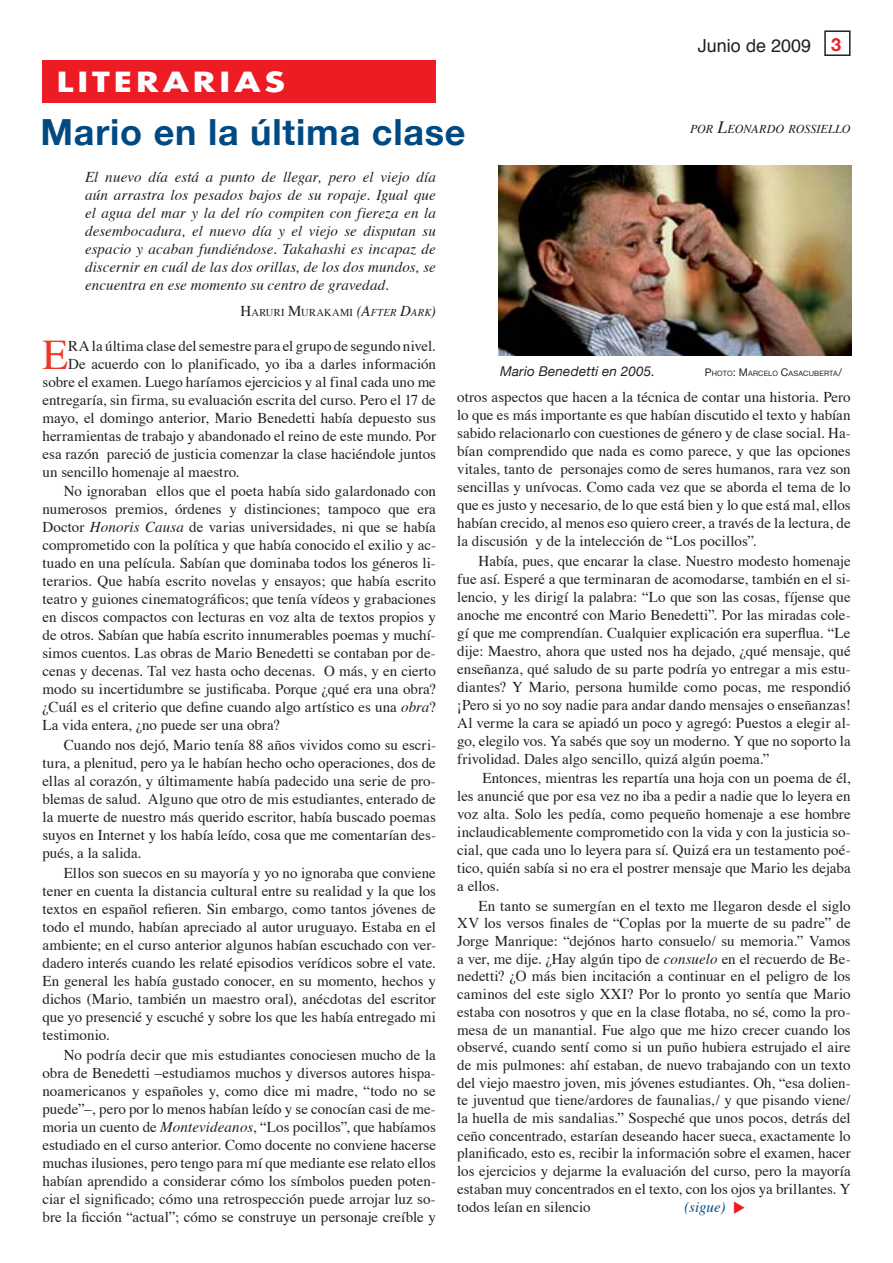
<style>
.page{position:relative;width:893px;height:1263px;background:#fff}
.page>*{position:absolute;margin:0;border:0;box-sizing:border-box;transform-origin:0 0}
.t1{font:42.15px "Times";color:#eb3927}
.t2{font:700 36px "Helvetica Neue";letter-spacing:.02em;color:#004a84}
.t3{font:700 27px "Futura";letter-spacing:.12em;color:#fff;scale:1.23 1}
.t4{font:18px "Helvetica";color:#231f20}
.t5{font:15px/18px "Times";color:#231f20;text-align:justify}
.t6{font:italic 15px/18px "Times";letter-spacing:.005em;color:#231f20;text-align:justify}
.t7{font:italic 15px "Times";color:#004a84}
.t8{font:italic 13.5px "Helvetica Neue";letter-spacing:.015em;color:#231f20}
.t9{font:italic 12.15px "Times";color:#231f20}
.t10{font:10.5px "Times";letter-spacing:.03em;color:#231f20}
.t11{font:7.35px "Helvetica Neue";letter-spacing:.02em;color:#231f20}
.s1{font-size:15px}
.s2{font-style:italic;font-size:15px}
.s3{font-style:italic}
.s4{font-family:"Helvetica Neue";font-weight:700;color:#ed1c24}
.s5{font-size:17.25px}
.s6{font-size:10.5px}
</style>
<div class="page">
<div style="left:824px;top:30px;width:26px;height:26px;border:2px solid #231f20"></div>
<div style="left:43px;top:60px;width:393px;height:43px;background:#ed1c24"></div>
<img style="left:499px;top:165px;width:352px;height:191px">
<h3 class="t3" style="left:57px;top:70px;width:187px">LITERARIAS</h3>
<h2 class="t2" style="left:40px;top:110px;width:427px">Mario en la última clase</h2>
<p class="t6" style="left:85px;top:169px;width:352px">El nuevo día está a punto de llegar, pero el viejo día aún arrastra los pesados bajos de su ropaje. Igual que el agua del mar y la del río compiten con fiereza en la desembocadura, el nuevo día y el viejo se disputan su espacio y acaban fundiéndose. Takahashi es incapaz de discernir en cuál de las dos orillas, de los dos mundos, se encuentra en ese momento su centro de gravedad.</p>
<p class="t10" style="left:240px;top:308px;width:197px"><span class="s1">H</span>ARURI <span class="s1">M</span>URAKAMI <span class="s2">(A</span><span class="s3">FTER</span> <span class="s2">D</span><span class="s3">ARK</span><span class="s2">)</span></p>
<p class="t4" style="left:698px;top:38px;width:145px">Junio de 2009 <span class="s4">3</span></p>
<p class="t9" style="left:690px;top:124px;width:162px">POR <span class="s5">L</span>EONARDO ROSSIELLO</p>
<h1 class="t1" style="left:43px;top:337px;width:27px">E</h1>
<p class="t5" style="left:68px;top:338px;width:369px">RA la última clase del semestre para el grupo de segundo nivel.</p>
<p class="t5" style="left:68px;top:356px;width:369px">De acuerdo con lo planificado, yo iba a darles información</p>
<p class="t5" style="left:43px;top:374px;width:395px">sobre el examen. Luego haríamos ejercicios y al final cada uno me</p>
<p class="t5" style="left:43px;top:392px;width:395px">entregaría, sin firma, su evaluación escrita del curso. Pero el 17 de</p>
<p class="t5" style="left:43px;top:410px;width:395px">mayo, el domingo anterior, Mario Benedetti había depuesto sus</p>
<p class="t5" style="left:43px;top:428px;width:395px">herramientas de trabajo y abandonado el reino de este mundo. Por</p>
<p class="t5" style="left:43px;top:446px;width:395px">esa razón pareció de justicia comenzar la clase haciéndole juntos</p>
<p class="t5" style="left:43px;top:464px;width:199px">un sencillo homenaje al maestro.</p>
<p class="t5" style="left:43px;top:484px;width:395px;text-indent:21px">No ignoraban ellos que el poeta había sido galardonado con numerosos premios, órdenes y distinciones; tampoco que era Doctor <span class="s3">Honoris Causa</span> de varias universidades, ni que se había comprometido con la política y que había conocido el exilio y ac&shy;tuado en una película. Sabían que dominaba todos los géneros li&shy;terarios. Que había escrito novelas y ensayos; que había escrito teatro y guiones cinematográficos; que tenía vídeos y grabaciones en discos compactos con lecturas en voz alta de textos propios y de otros. Sabían que había escrito innumerables poemas y muchí&shy;simos cuentos. Las obras de Mario Benedetti se contaban por de&shy;cenas y decenas. Tal vez hasta ocho decenas. O más, y en cierto modo su incertidumbre se justificaba. Porque ¿qué era una obra? ¿Cuál es el criterio que define cuando algo artístico es una <span class="s3">obra</span>?<br>La vida entera, ¿no puede ser una obra?</p>
<p class="t5" style="left:43px;top:737px;width:395px;text-indent:21px">Cuando nos dejó, Mario tenía 88 años vividos como su escri&shy;tura, a plenitud, pero ya le habían hecho ocho operaciones, dos de ellas al corazón, y últimamente había padecido una serie de pro&shy;blemas de salud. Alguno que otro de mis estudiantes, enterado de la muerte de nuestro más querido escritor, había buscado poemas suyos en Internet y los había leído, cosa que me comentarían des&shy;pués, a la salida.</p>
<p class="t5" style="left:43px;top:865px;width:395px;text-indent:21px">Ellos son suecos en su mayoría y yo no ignoraba que conviene tener en cuenta la distancia cultural entre su realidad y la que los textos en español refieren. Sin embargo, como tantos jóvenes de todo el mundo, habían apreciado al autor uruguayo. Estaba en el ambiente; en el curso anterior algunos habían escuchado con ver&shy;dadero interés cuando les relaté episodios verídicos sobre el vate.<br>En general les había gustado conocer, en su momento, hechos y dichos (Mario, también un maestro oral), anécdotas del escritor que yo presencié y escuché y sobre los que les había entregado mi testimonio.</p>
<p class="t5" style="left:43px;top:1047px;width:395px;text-indent:21px">No podría decir que mis estudiantes conociesen mucho de la obra de Benedetti –estudiamos muchos y diversos autores hispa&shy;noamericanos y españoles y, como dice mi madre, “todo no se puede” –, pero por lo menos habían leído y se conocían casi de me&shy;moria un cuento de <span class="s3">Montevideanos</span>, “Los pocillos”, que habíamos estudiado en el curso anterior. Como docente no conviene hacerse muchas ilusiones, pero tengo para mí que mediante ese relato ellos habían aprendido a considerar cómo los símbolos pueden poten&shy;ciar el significado; cómo una retrospección puede arrojar luz so&shy;bre la ficción “actual”; cómo se construye un personaje creíble y</p>
<p class="t8" style="left:500px;top:363px;width:157px">Mario Benedetti en 2005.</p>
<p class="t11" style="left:705px;top:369px;width:139px"><span class="s6">P</span>HOTO<span class="s6">: M</span>ARCELO <span class="s6">C</span>ASACUBERTA<span class="s6">/</span></p>
<p class="t5" style="left:457px;top:389px;width:395px">otros aspectos que hacen a la técnica de contar una historia. Pero lo que es más importante es que habían discutido el texto y habían sabido relacionarlo con cuestiones de género y de clase social. Ha&shy;bían comprendido que nada es como parece, y que las opciones vitales, tanto de personajes como de seres humanos, rara vez son sencillas y unívocas. Como cada vez que se aborda el tema de lo que es justo y necesario, de lo que está bien y lo que está mal, ellos habían crecido, al menos eso quiero creer, a través de la lectura, de la discusión y de la intelección de “Los pocillos”.</p>
<p class="t5" style="left:457px;top:553px;width:395px;text-indent:21px">Había, pues, que encarar la clase. Nuestro modesto homenaje fue así. Esperé a que terminaran de acomodarse, también en el si&shy;lencio, y les dirigí la palabra: “Lo que son las cosas, fíjense que anoche me encontré con Mario Benedetti”. Por las miradas cole&shy;gí que me comprendían. Cualquier explicación era superflua. “Le dije: Maestro, ahora que usted nos ha dejado, ¿qué mensaje, qué enseñanza, qué saludo de su parte podría yo entregar a mis estu&shy;diantes? Y Mario, persona humilde como pocas, me respondió ¡Pero si yo no soy nadie para andar dando mensajes o enseñanzas!<br>Al verme la cara se apiadó un poco y agregó: Puestos a elegir al&shy;go, elegilo vos. Ya sabés que soy un moderno. Y que no soporto la frivolidad. Dales algo sencillo, quizá algún poema.”</p>
<p class="t5" style="left:457px;top:770px;width:395px;text-indent:25px">Entonces, mientras les repartía una hoja con un poema de él, les anuncié que por esa vez no iba a pedir a nadie que lo leyera en voz alta. Solo les pedía, como pequeño homenaje a ese hombre inclaudicablemente comprometido con la vida y con la justicia so&shy;cial, que cada uno lo leyera para sí. Quizá era un testamento poé&shy;tico, quién sabía si no era el postrer mensaje que Mario les dejaba a ellos.</p>
<p class="t5" style="left:457px;top:898px;width:395px;text-indent:21px">En tanto se sumergían en el texto me llegaron desde el siglo XV los versos finales de “Coplas por la muerte de su padre” de Jorge Manrique: “dejónos harto consuelo/ su memoria.” Vamos a ver, me dije. ¿Hay algún tipo de <span class="s3">consuelo</span> en el recuerdo de Be&shy;nedetti? ¿O más bien incitación a continuar en el peligro de los caminos del este siglo XXI? Por lo pronto yo sentía que Mario estaba con nosotros y que en la clase flotaba, no sé, como la pro&shy;mesa de un manantial. Fue algo que me hizo crecer cuando los observé, cuando sentí como si un puño hubiera estrujado el aire de mis pulmones: ahí estaban, de nuevo trabajando con un texto del viejo maestro joven, mis jóvenes estudiantes. Oh, “esa dolien&shy;te juventud que tiene/ardores de faunalias,/ y que pisando viene/ la huella de mis sandalias.” Sospeché que unos pocos, detrás del ceño concentrado, estarían deseando hacer sueca, exactamente lo planificado, esto es, recibir la información sobre el examen, hacer los ejercicios y dejarme la evaluación del curso, pero la mayoría estaban muy concentrados en el texto, con los ojos ya brillantes. Y todos leían en silencio</p>
<p class="t7" style="left:684px;top:1200px;width:42px">(sigue)</p>
</div>
